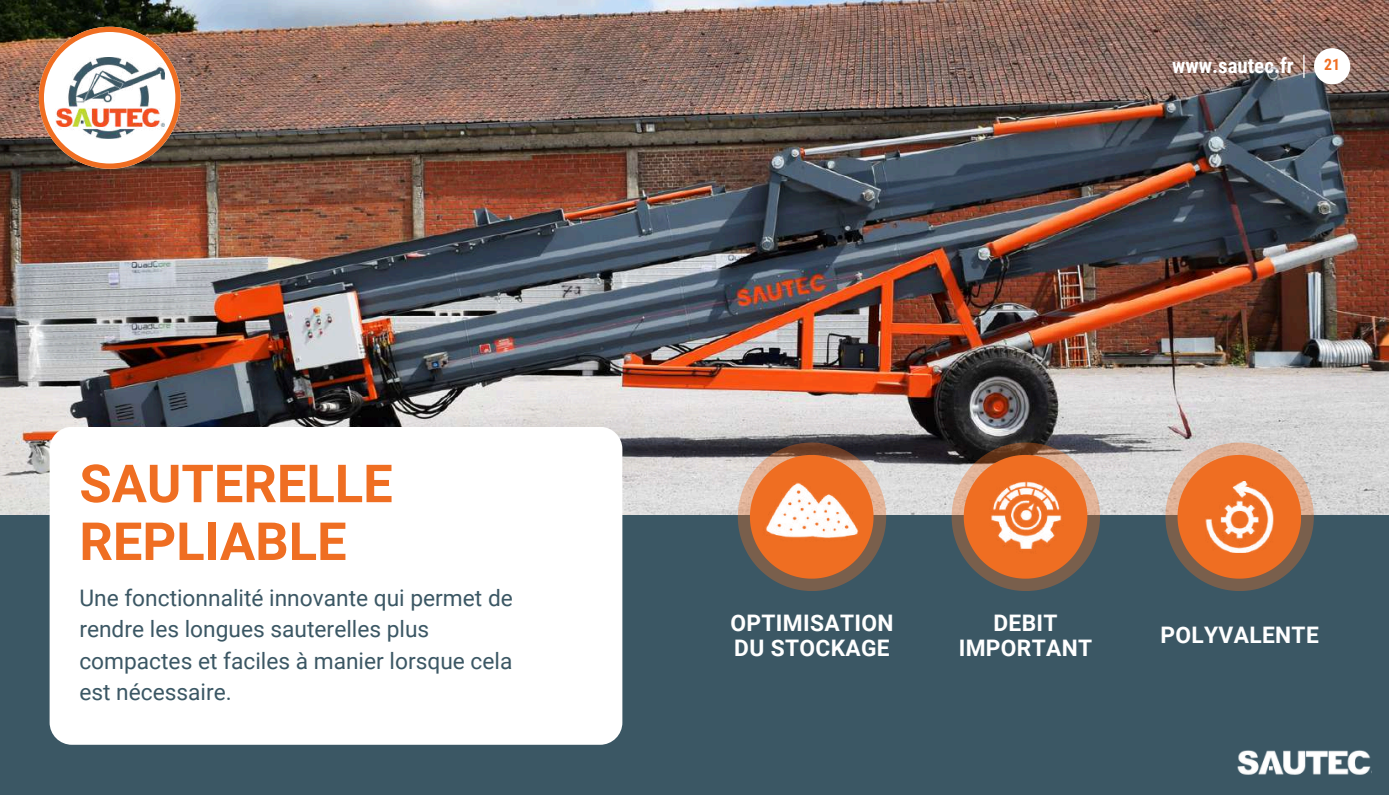
<style>
.page{position:relative;width:1389px;height:795px;background:#fff}
.page>*{position:absolute;margin:0;border:0;box-sizing:border-box;transform-origin:0 0}
.t1{font:700 52.5px/57.8px "Roboto";color:#ef6e22}
.t2{font:22.75px/31.5px "Roboto";color:#3b5764}
.t3{font:700 22.75px/24.8px "Roboto";letter-spacing:.015em;color:#fff}
.t4{font:700 21px "Roboto Condensed";color:#fff}
.t5{font:700 15.75px "Roboto Condensed";color:#ef6e22}
</style>
<div class="page">
<div style="left:0;top:0;width:1388px;height:794px;background:#3b5764"></div>
<img style="left:0;top:0;width:1389px;height:513px">
<img style="left:39px;top:27px;width:141px;height:141px">
<img style="left:55px;top:58px;width:109px;height:80px">
<svg style="left:1303px;top:55px;width:1px;height:23px"></svg>
<div style="left:1314px;top:48px;width:36px;height:36px;background:#fff;border-radius:50%"></div>
<svg style="left:1165px;top:442px;width:148px;height:148px;background:#bb825f"></svg>
<svg style="left:738px;top:442px;width:148px;height:148px"></svg>
<svg style="left:951px;top:442px;width:149px;height:148px"></svg>
<img style="left:985px;top:473px;width:82px;height:86px">
<img style="left:1198px;top:481px;width:82px;height:71px">
<img style="left:756px;top:473px;width:112px;height:77px">
<div style="left:50px;top:426px;width:572px;height:318px;background:#fff;border-radius:22px"></div>
<img style="left:1237px;top:750px;width:134px;height:25px">
<h1 class="t1" style="left:79px;top:455px;width:315px">SAUTERELLE<br>REPLIABLE</h1>
<p class="t2" style="left:79px;top:582px;width:435px">Une fonctionnalité innovante qui permet de rendre les longues sauterelles plus compactes et faciles à manier lorsque cela est nécessaire.</p>
<p class="t4" style="left:1172px;top:53px;width:123px">www.sautec.fr</p>
<p class="t5" style="left:1324px;top:56px;width:17px">21</p>
<p class="t3" style="left:730px;top:610px;width:165px">OPTIMISATION<br>DU STOCKAGE</p>
<p class="t3" style="left:958px;top:610px;width:135px;text-align:center">DEBIT<br>IMPORTANT</p>
<p class="t3" style="left:1160px;top:622px;width:160px">POLYVALENTE</p>
</div>
